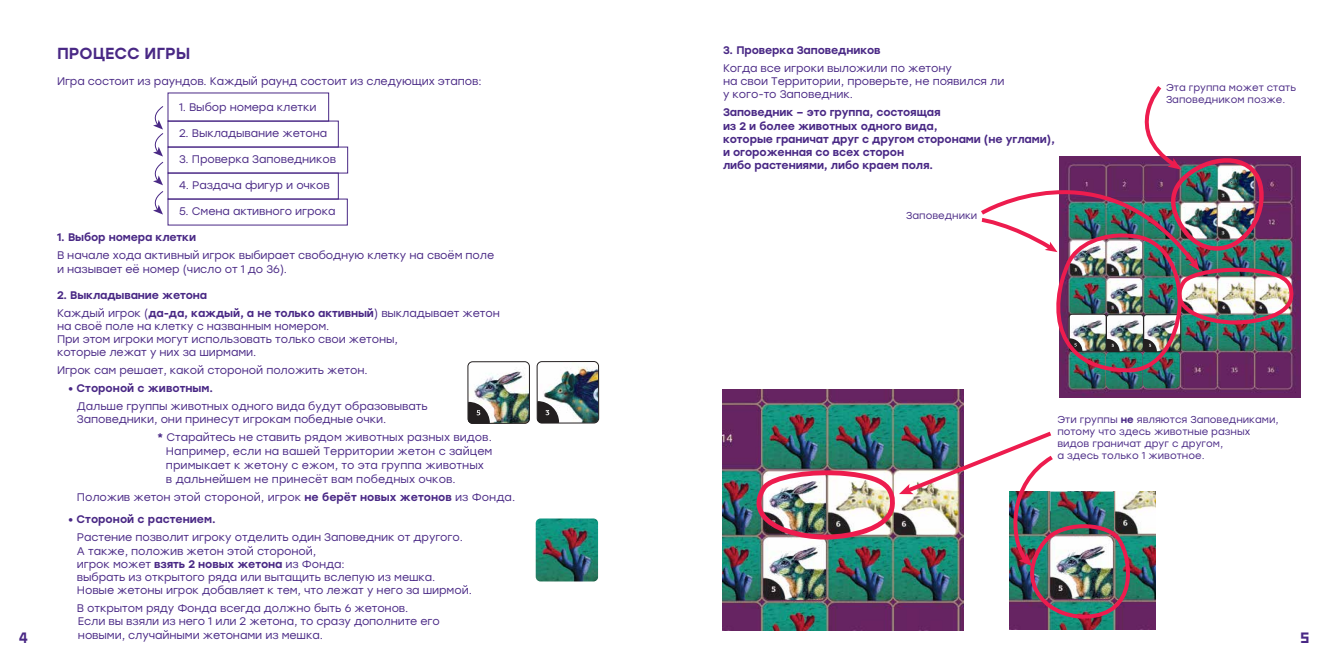
<style>
.page{position:relative;width:1328px;height:664px;background:#fff}
.page>*{position:absolute;margin:0;border:0;box-sizing:border-box;transform-origin:0 0}
.t1{font:500 16px "Stolzl";color:#492885}
.t2{font:500 15px "Stolzl Display";color:#492885;scale:.89 1}
.t3{font:500 15px "Stolzl Display";color:#492885}
.t4{font:11px/13.2px "Stolzl";letter-spacing:-.01em;color:#492885}
.t5{font:500 11px/13.2px "Stolzl";letter-spacing:-.01em;color:#492885}
.t6{font:10px/12px "Stolzl";color:#492885}
.s1{font-weight:400}
.s2{font-weight:500}
</style>
<div class="page">
<img style="left:536px;top:518px;width:62px;height:63px">
<img style="left:723px;top:389px;width:241px;height:241px">
<img style="left:468px;top:363px;width:62px;height:59px">
<svg style="left:468px;top:402px;width:22px;height:22px"></svg>
<div style="left:468px;top:361px;width:62px;height:63px;border:1px solid #231f20;border-radius:5px"></div>
<img style="left:537px;top:361px;width:62px;height:62px">
<svg style="left:537px;top:401px;width:22px;height:22px"></svg>
<div style="left:537px;top:361px;width:62px;height:62px;border:1px solid #231f20;border-radius:5px"></div>
<img style="left:1059px;top:157px;width:241px;height:241px">
<img style="left:1106px;top:375px;width:74px;height:14px">
<img style="left:981px;top:86px;width:312px;height:289px">
<img style="left:1010px;top:492px;width:146px;height:137px">
<img style="left:755px;top:428px;width:385px;height:200px">
<div style="left:168px;top:121px;width:171px;height:27px;border:1px solid #492885"></div>
<div style="left:167px;top:147px;width:181px;height:27px;border:1px solid #492885"></div>
<div style="left:168px;top:173px;width:171px;height:27px;border:1px solid #492885"></div>
<div style="left:168px;top:199px;width:180px;height:27px;border:1px solid #492885"></div>
<svg style="left:153px;top:106px;width:11px;height:109px"></svg>
<p class="t5" style="left:723px;top:43px;width:159px">3. Проверка Заповедников</p>
<p class="t4" style="left:723px;top:61px;width:283px">Когда все игроки выложили по жетону<br>на свои Территории, проверьте, не появился ли у кого-то Заповедник.</p>
<p class="t5" style="left:723px;top:105px;width:334px">Заповедник – это группа, состоящая<br>из 2 и более животных одного вида,<br>которые граничат друг с другом сторонами (не углами), и огороженная со всех сторон<br>либо растениями, либо краем поля.</p>
<h1 class="t1" style="left:57px;top:42px;width:135px">ПРОЦЕСС ИГРЫ</h1>
<p class="t4" style="left:57px;top:74px;width:426px">Игра состоит из раундов. Каждый раунд состоит из следующих этапов:</p>
<p class="t4" style="left:179px;top:100px;width:139px">1. Выбор номера клетки</p>
<p class="t4" style="left:179px;top:126px;width:150px">2. Выкладывание жетона</p>
<p class="t4" style="left:179px;top:152px;width:159px">3. Проверка Заповедников</p>
<p class="t4" style="left:179px;top:178px;width:152px">4. Раздача фигур и очков</p>
<p class="t4" style="left:179px;top:204px;width:158px">5. Смена активного игрока</p>
<p class="t5" style="left:57px;top:230px;width:141px">1. Выбор номера клетки</p>
<p class="t4" style="left:57px;top:248px;width:439px">В начале хода активный игрок выбирает свободную клетку на своём поле и называет её номер (число от 1 до 36).</p>
<p class="t5" style="left:57px;top:285px;width:444px;line-height:18px">2. Выкладывание жетона<br><span class="s1">Каждый игрок (</span>да-да, каждый, а не только активный<span class="s1">) выкладывает жетон</span></p>
<p class="t4" style="left:57px;top:319px;width:343px">на своё поле на клетку с названным номером.<br>При этом игроки могут использовать только свои жетоны, которые лежат у них за ширмами.</p>
<p class="t4" style="left:57px;top:363px;width:312px">Игрок сам решает, какой стороной положить жетон.</p>
<p class="t5" style="left:68px;top:381px;width:147px">• Стороной с животным.</p>
<p class="t4" style="left:77px;top:399px;width:352px">Дальше группы животных одного вида будут образовывать<br>Заповедники, они принесут игрокам победные очки.</p>
<p class="t4" style="left:166px;top:430px;width:328px;line-height:14px;text-indent:-9px"><span class="s2">*</span> Старайтесь не ставить рядом животных разных видов.<br>Например, если на вашей Территории жетон с зайцем примыкает к жетону с ежом, то эта группа животных в дальнейшем не принесёт вам победных очков.</p>
<p class="t4" style="left:77px;top:490px;width:440px">Положив жетон этой стороной, игрок <span class="s2">не берёт новых жетонов</span> из Фонда.</p>
<p class="t5" style="left:68px;top:512px;width:149px">• Стороной с растением.</p>
<p class="t4" style="left:77px;top:530px;width:396px">Растение позволит игроку отделить один Заповедник от другого.<br>А также, положив жетон этой стороной,<br>игрок может <span class="s2">взять 2 новых жетона</span> из Фонда:<br>выбрать из открытого ряда или вытащить вслепую из мешка.<br>Новые жетоны игрок добавляет к тем, что лежат у него за ширмой.</p>
<p class="t4" style="left:77px;top:601px;width:364px">В открытом ряду Фонда всегда должно быть 6 жетонов.<br>Если вы взяли из него 1 или 2 жетона, то сразу дополните его новыми, случайными жетонами из мешка.</p>
<p class="t6" style="left:1166px;top:81px;width:132px">Эта группа может стать<br>Заповедником позже.</p>
<p class="t6" style="left:906px;top:209px;width:73px">Заповедники</p>
<p class="t6" style="left:1057px;top:413px;width:223px">Эти группы <span class="s2">не</span> являются Заповедниками, потому что здесь животные разных видов граничат друг с другом,<br>а здесь только 1 животное.</p>
<h2 class="t2" style="left:19px;top:624px;width:11px">4</h2>
<h2 class="t3" style="left:1300px;top:624px;width:11px">5</h2>
</div>
